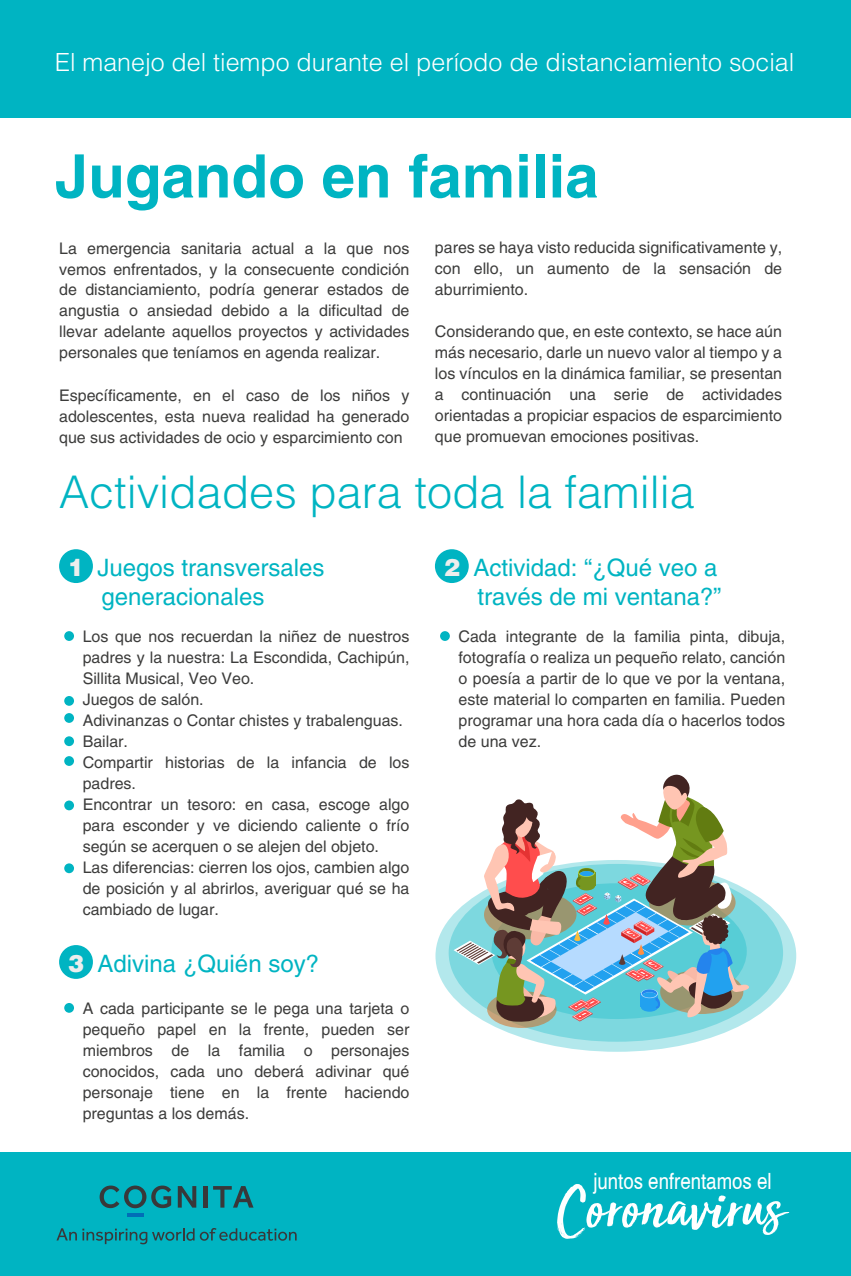
<style>
.page{position:relative;width:851px;height:1276px;background:#fff}
.page>*{position:absolute;margin:0;border:0;box-sizing:border-box;transform-origin:0 0}
.t1{font:66.1px "Sun Valley";color:#fff}
.t2{font:700 60px "Helvetica LT Std";color:#00b4c2}
.t3{font:300 45px "Helvetica LT Std";color:#00b4c2}
.t4{font:300 25px "Helvetica LT Std";color:#fff}
.t5{font:24px/28.8px "Helvetica LT Std";color:#00b4c2}
.t6{font:21.9px "Helvetica Cnd";color:#fff}
.t7{font:16px/21px "Helvetica LT Std";color:#3c3c3b;text-align:justify}
.s1{font-weight:900;color:#eceeed}
</style>
<div class="page">
<div style="left:59px;top:549px;width:34px;height:34px;background:#00b4c2;border-radius:50%"></div>
<div style="left:0;top:0;width:850px;height:118px;background:#00b4c2"></div>
<div style="left:0;top:1151px;width:850px;height:124px;background:#00b4c2"></div>
<svg style="left:178px;top:1186px;width:18px;height:21px"></svg>
<hr style="left:203px;top:1186px;width:4px;height:21px;background:#38383a">
<svg style="left:100px;top:1185px;width:71px;height:23px"></svg>
<hr style="left:127px;top:1213px;width:16px;height:4px;background:#006eb7">
<svg style="left:213px;top:1186px;width:40px;height:21px"></svg>
<svg style="left:56px;top:1228px;width:138px;height:16px"></svg>
<svg style="left:200px;top:1228px;width:96px;height:12px"></svg>
<div style="left:64px;top:631px;width:10px;height:10px;background:#00b4c2;border-radius:50%"></div>
<div style="left:59px;top:945px;width:34px;height:34px;background:#00b4c2;border-radius:50%"></div>
<div style="left:64px;top:1003px;width:10px;height:9px;background:#00b4c2;border-radius:50%"></div>
<div style="left:64px;top:696px;width:10px;height:10px;background:#00b4c2;border-radius:50%"></div>
<div style="left:64px;top:713px;width:10px;height:10px;background:#00b4c2;border-radius:50%"></div>
<div style="left:64px;top:736px;width:10px;height:10px;background:#00b4c2;border-radius:50%"></div>
<div style="left:64px;top:756px;width:10px;height:10px;background:#00b4c2;border-radius:50%"></div>
<div style="left:64px;top:800px;width:10px;height:10px;background:#00b4c2;border-radius:50%"></div>
<div style="left:64px;top:863px;width:10px;height:10px;background:#00b4c2;border-radius:50%"></div>
<div style="left:435px;top:549px;width:33px;height:34px;background:#00b4c2;border-radius:50%"></div>
<div style="left:440px;top:631px;width:10px;height:10px;background:#00b4c2;border-radius:50%"></div>
<svg style="left:435px;top:860px;width:361px;height:191px;background:#b1e7eb"></svg>
<div style="left:448px;top:864px;width:335px;height:177px;background:#7dd8df;border-radius:50%"></div>
<svg style="left:487px;top:991px;width:69px;height:37px"></svg>
<svg style="left:453px;top:774px;width:299px;height:248px"></svg>
<h3 class="t4" style="left:55px;top:47px;width:741px">El manejo del tiempo durante el período de distanciamiento social</h3>
<h2 class="t2" style="left:55px;top:140px;width:545px">Jugando en familia</h2>
<p class="t7" style="left:59px;top:237px;width:352px">La emergencia sanitaria actual a la que nos vemos enfrentados, y la consecuente condición de distanciamiento, podría generar estados de angustia o ansiedad debido a la dificultad de llevar adelante aquellos proyectos y actividades personales que teníamos en agenda realizar.</p>
<p class="t7" style="left:59px;top:384px;width:352px">Específicamente, en el caso de los niños y adolescentes, esta nueva realidad ha generado que sus actividades de ocio y esparcimiento con</p>
<p class="t7" style="left:435px;top:237px;width:348px">pares se haya visto reducida significativamente y, con ello, un aumento de la sensación de aburrimiento.</p>
<p class="t7" style="left:435px;top:321px;width:348px">Considerando que, en este contexto, se hace aún más necesario, darle un nuevo valor al tiempo y a los vínculos en la dinámica familiar, se presentan a continuación una serie de actividades orientadas a propiciar espacios de esparcimiento que promuevan emociones positivas.</p>
<h3 class="t3" style="left:59px;top:463px;width:637px">Actividades para toda la familia</h3>
<h3 class="t5" style="left:101px;top:553px;width:224px;text-indent:-33px"><span class="s1">1</span> Juegos transversales generacionales</h3>
<p class="t7" style="left:83px;top:625px;width:328px;text-align:left">Los que nos recuerdan la niñez de nuestros padres y la nuestra: La Escondida, Cachipún, Sillita Musical, Veo Veo.<br>Juegos de salón.<br>Adivinanzas o Contar chistes y trabalenguas.<br>Bailar.<br>Compartir historias de la infancia de los padres.<br>Encontrar un tesoro: en casa, escoge algo para esconder y ve diciendo caliente o frío según se acerquen o se alejen del objeto.<br>Las diferencias: cierren los ojos, cambien algo de posición y al abrirlos, averiguar qué se ha cambiado de lugar.</p>
<h3 class="t5" style="left:68px;top:948px;width:252px"><span class="s1">3</span> Adivina ¿Quién soy?</h3>
<p class="t7" style="left:83px;top:997px;width:328px">A cada participante se le pega una tarjeta o pequeño papel en la frente, pueden ser miembros de la familia o personajes conocidos, cada uno deberá adivinar qué personaje tiene en la frente haciendo preguntas a los demás.</p>
<h3 class="t5" style="left:444px;top:553px;width:279px;text-align:right"><span class="s1">2</span> Actividad: “¿Qué veo a través de mi ventana?”</h3>
<p class="t7" style="left:458px;top:625px;width:328px">Cada integrante de la familia pinta, dibuja, fotografía o realiza un pequeño relato, canción o poesía a partir de lo que ve por la ventana, este material lo comparten en familia. Pueden programar una hora cada día o hacerlos todos de una vez.</p>
<h3 class="t6" style="left:593px;top:1167px;width:180px">juntos enfrentamos el</h3>
<h1 class="t1" style="left:558px;top:1152px;width:227px">Coronavirus</h1>
</div>
